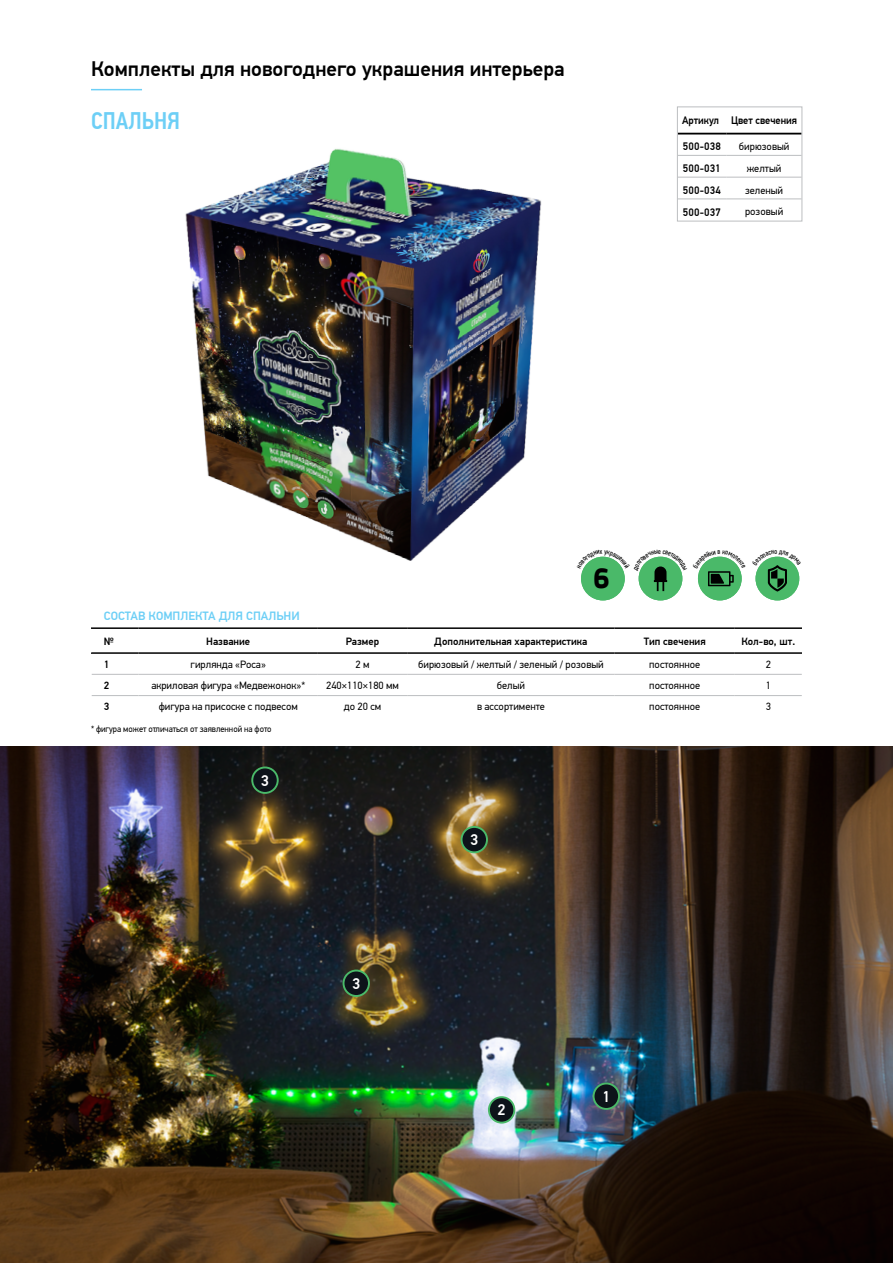
<style>
.page{position:relative;width:893px;height:1263px;background:#fff}
.page>*{position:absolute;margin:0;border:0;box-sizing:border-box;transform-origin:0 0}
.t1{font:700 29.55px "PF Square Sans Pro";color:#000;scale:.91 1}
.t2{font:500 24px "PF Din Text Cond Pro";color:#6dcff6}
.t3{font:500 21px "PF Din Text Pro";color:#000}
.t4{font:500 15.45px "PF Din Text Pro";color:#fff}
.t5{font:500 12px "PF Din Text Pro";color:#6dcff6}
.t6{font:500 10.8px "PF Din Text Pro";color:#000;scale:.95 1}
.t7{font:10.5px "PF Din Text Pro";color:#000}
.t8{font:500 10.5px "PF Din Text Pro";color:#000}
.t9{font:9px "PF Din Text Pro";color:#000;scale:.95 1}
</style>
<div class="page">
<hr style="left:91px;top:89px;width:51px;height:1px;background:#6dcff6">
<img style="left:185px;top:149px;width:357px;height:412px">
<hr style="left:91px;top:674px;width:48px;height:1px;background:#bcbec0">
<hr style="left:91px;top:695px;width:48px;height:1px;background:#bcbec0">
<hr style="left:615px;top:695px;width:120px;height:1px;background:#bcbec0">
<hr style="left:735px;top:695px;width:67px;height:1px;background:#bcbec0">
<hr style="left:139px;top:695px;width:179px;height:1px;background:#bcbec0">
<hr style="left:318px;top:695px;width:89px;height:1px;background:#bcbec0">
<hr style="left:407px;top:695px;width:208px;height:1px;background:#bcbec0">
<hr style="left:91px;top:627px;width:48px;height:2px;background:#000">
<hr style="left:139px;top:627px;width:179px;height:2px;background:#000">
<hr style="left:318px;top:627px;width:89px;height:2px;background:#000">
<hr style="left:407px;top:627px;width:208px;height:2px;background:#000">
<hr style="left:735px;top:627px;width:67px;height:2px;background:#000">
<hr style="left:139px;top:674px;width:179px;height:1px;background:#bcbec0">
<hr style="left:318px;top:674px;width:89px;height:1px;background:#bcbec0">
<hr style="left:407px;top:674px;width:208px;height:1px;background:#bcbec0">
<hr style="left:615px;top:674px;width:120px;height:1px;background:#bcbec0">
<hr style="left:735px;top:674px;width:67px;height:1px;background:#bcbec0">
<hr style="left:91px;top:652px;width:48px;height:2px;background:#000">
<hr style="left:139px;top:652px;width:179px;height:2px;background:#000">
<hr style="left:318px;top:652px;width:89px;height:2px;background:#000">
<hr style="left:407px;top:652px;width:208px;height:2px;background:#000">
<hr style="left:615px;top:652px;width:120px;height:2px;background:#000">
<hr style="left:735px;top:652px;width:67px;height:2px;background:#000">
<img style="left:0;top:747px;width:893px;height:516px">
<hr style="left:678px;top:133px;width:49px;height:2px;background:#000">
<hr style="left:727px;top:133px;width:75px;height:2px;background:#000">
<hr style="left:678px;top:155px;width:49px;height:1px;background:#bcbec0">
<hr style="left:727px;top:155px;width:74px;height:1px;background:#bcbec0">
<hr style="left:678px;top:177px;width:49px;height:1px;background:#bcbec0">
<hr style="left:727px;top:177px;width:74px;height:1px;background:#bcbec0">
<hr style="left:678px;top:199px;width:49px;height:1px;background:#bcbec0">
<hr style="left:727px;top:199px;width:74px;height:1px;background:#bcbec0">
<div style="left:677px;top:107px;width:125px;height:114px;border:1px solid #bcbec0"></div>
<div style="left:594px;top:1083px;width:25px;height:26px;background:#0d131a;border-radius:50%"></div>
<div style="left:593px;top:1082px;width:27px;height:28px;border:2px solid #4ab969;border-radius:50%"></div>
<div style="left:489px;top:1097px;width:25px;height:25px;background:#0d131a;border-radius:50%"></div>
<div style="left:488px;top:1096px;width:27px;height:27px;border:2px solid #4ab969;border-radius:50%"></div>
<div style="left:461px;top:827px;width:26px;height:25px;background:#0d131a;border-radius:50%"></div>
<div style="left:461px;top:826px;width:27px;height:27px;border:2px solid #4ab969;border-radius:50%"></div>
<div style="left:344px;top:970px;width:25px;height:26px;background:#0d131a;border-radius:50%"></div>
<div style="left:343px;top:969px;width:27px;height:28px;border:2px solid #4ab969;border-radius:50%"></div>
<div style="left:252px;top:767px;width:26px;height:26px;background:#0d131a;border-radius:50%"></div>
<div style="left:251px;top:766px;width:28px;height:28px;border:2px solid #4ab969;border-radius:50%"></div>
<svg style="left:752px;top:556px;width:50px;height:73px"></svg>
<svg style="left:577px;top:556px;width:168px;height:73px"></svg>
<h3 class="t3" style="left:91px;top:56px;width:475px">Комплекты для новогоднего украшения интерьера</h3>
<h2 class="t2" style="left:91px;top:106px;width:91px">СПАЛЬНЯ</h2>
<p class="t6" style="left:682px;top:114px;width:123px">Артикул Цвет свечения</p>
<p class="t6" style="left:683px;top:140px;width:42px">500-038</p>
<p class="t7" style="left:739px;top:140px;width:52px">бирюзовый</p>
<p class="t6" style="left:683px;top:162px;width:41px">500-031</p>
<p class="t7" style="left:747px;top:162px;width:36px">желтый</p>
<p class="t6" style="left:683px;top:184px;width:42px">500-034</p>
<p class="t7" style="left:745px;top:184px;width:40px">зеленый</p>
<p class="t6" style="left:683px;top:205px;width:41px">500-037</p>
<p class="t7" style="left:745px;top:206px;width:40px">розовый</p>
<h1 class="t1" style="left:594px;top:561px;width:19px">6</h1>
<p class="t5" style="left:104px;top:608px;width:197px">СОСТАВ КОМПЛЕКТА ДЛЯ СПАЛЬНИ</p>
<p class="t8" style="left:104px;top:635px;width:12px">№</p>
<p class="t8" style="left:206px;top:635px;width:46px">Название</p>
<p class="t8" style="left:346px;top:635px;width:35px">Размер</p>
<p class="t8" style="left:434px;top:635px;width:155px">Дополнительная характеристика</p>
<p class="t8" style="left:644px;top:635px;width:64px">Тип свечения</p>
<p class="t8" style="left:741px;top:635px;width:55px">Кол-во, шт.</p>
<p class="t8" style="left:104px;top:658px;width:7px">1</p>
<p class="t7" style="left:191px;top:658px;width:77px">гирлянда «Роса»</p>
<p class="t7" style="left:355px;top:658px;width:15px">2 м</p>
<p class="t7" style="left:418px;top:658px;width:187px">бирюзовый / желтый / зеленый / розовый</p>
<p class="t7" style="left:649px;top:658px;width:52px">постоянное</p>
<p class="t7" style="left:766px;top:658px;width:7px">2</p>
<p class="t8" style="left:104px;top:679px;width:7px">2</p>
<p class="t7" style="left:151px;top:679px;width:155px">акриловая фигура «Медвежонок»*</p>
<p class="t7" style="left:326px;top:679px;width:74px">240×110×180 мм</p>
<p class="t7" style="left:497px;top:679px;width:30px">белый</p>
<p class="t7" style="left:649px;top:679px;width:52px">постоянное</p>
<p class="t7" style="left:766px;top:679px;width:7px">1</p>
<p class="t8" style="left:104px;top:700px;width:7px">3</p>
<p class="t7" style="left:159px;top:700px;width:141px">фигура на присоске с подвесом</p>
<p class="t7" style="left:344px;top:700px;width:39px">до 20 см</p>
<p class="t7" style="left:477px;top:700px;width:69px">в ассортименте</p>
<p class="t7" style="left:649px;top:700px;width:52px">постоянное</p>
<p class="t7" style="left:766px;top:700px;width:7px">3</p>
<p class="t9" style="left:91px;top:724px;width:192px">* фигура может отличаться от заявленной на фото</p>
<h3 class="t4" style="left:261px;top:771px;width:10px">3</h3>
<h3 class="t4" style="left:352px;top:974px;width:10px">3</h3>
<h3 class="t4" style="left:470px;top:830px;width:10px">3</h3>
<h3 class="t4" style="left:498px;top:1101px;width:10px">2</h3>
<h3 class="t4" style="left:602px;top:1087px;width:10px">1</h3>
</div>
